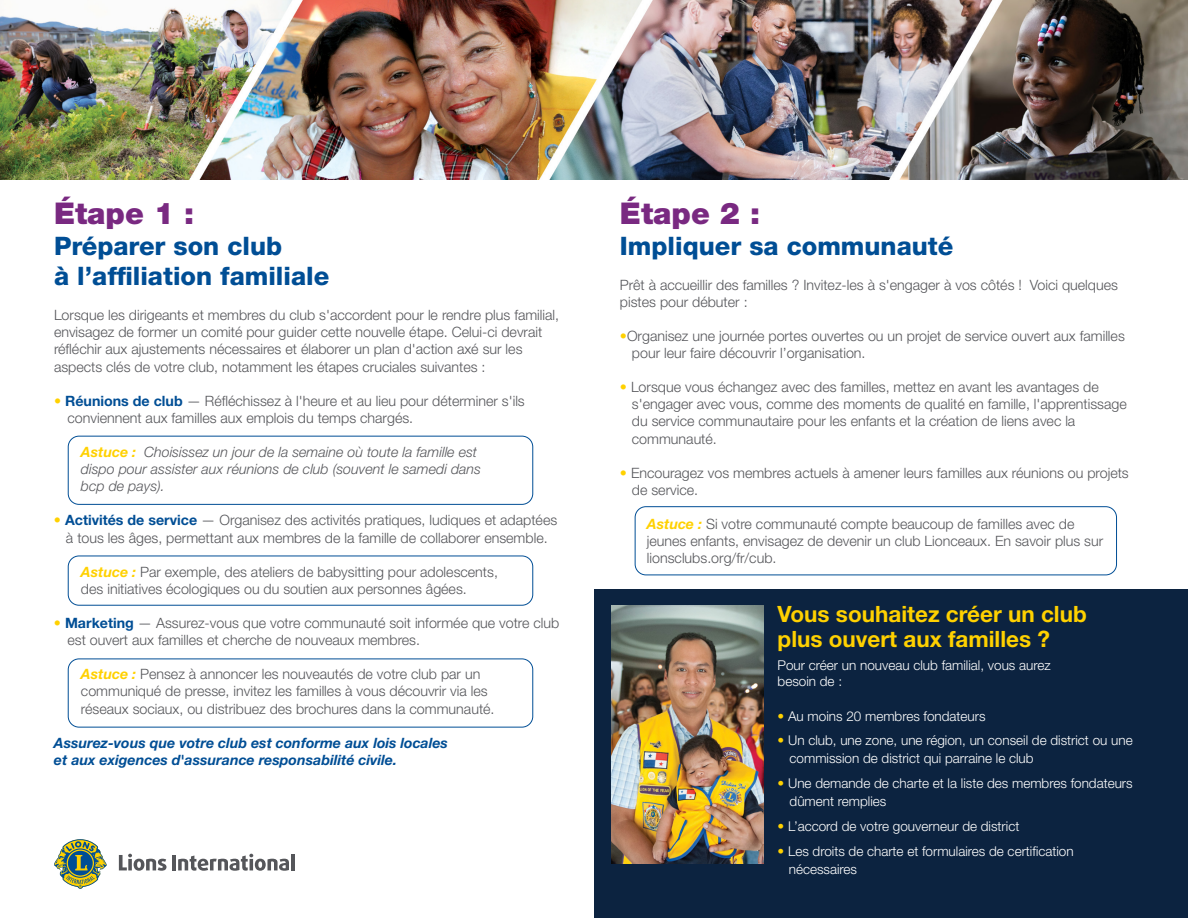
<style>
.page{position:relative;width:1188px;height:918px;background:#fff}
.page>*{position:absolute;margin:0;border:0;box-sizing:border-box;transform-origin:0 0}
.t1{font:900 30px "Helvetica Neue LT Std";color:#792981}
.t2{font:800 25.5px/30.6px "Helvetica Neue LT Std";color:#004e95}
.t3{font:700 22.5px/25.5px "Helvetica Neue LT Std";color:#ffd100}
.t4{font:300 14.25px/17.1px "Helvetica Neue LT Std";color:#55565a}
.t5{font:italic 300 14.25px/17.1px "Helvetica Neue LT Std";color:#55565a}
.t6{font:italic 700 14.25px/17.1px "Helvetica Neue LT Std";color:#004e95}
.t7{font:300 13.5px/18px "Helvetica Neue LT Std";color:#fff}
.s1{color:#ffd100}
.s2{font-weight:700;color:#004e95}
.s3{font-weight:700;color:#ffd100}
.s4{font-weight:700;font-style:italic;color:#ffd100}
</style>
<div class="page">
<div style="left:594px;top:590px;width:594px;height:328px;background:#0c2340"></div>
<img style="left:0;top:0;width:1188px;height:179px">
<img style="left:611px;top:606px;width:153px;height:258px">
<div style="left:68px;top:436px;width:465px;height:69px;border:1px solid #004e95;border-radius:11px"></div>
<div style="left:635px;top:506px;width:482px;height:69px;border:1px solid #004e95;border-radius:11px"></div>
<div style="left:68px;top:556px;width:465px;height:49px;border:1px solid #004e95;border-radius:11px"></div>
<div style="left:68px;top:659px;width:465px;height:68px;border:1px solid #004e95;border-radius:11px"></div>
<svg style="left:54px;top:839px;width:53px;height:50px"></svg>
<svg style="left:119px;top:854px;width:47px;height:17px"></svg>
<hr style="left:172px;top:855px;width:4px;height:15px;background:#55565a">
<svg style="left:178px;top:854px;width:111px;height:17px"></svg>
<hr style="left:291px;top:854px;width:4px;height:16px;background:#55565a">
<h1 class="t1" style="left:54px;top:195px;width:142px">Étape 1 :</h1>
<h2 class="t2" style="left:54px;top:230px;width:277px">Préparer son club<br>à l’affiliation familiale</h2>
<p class="t4" style="left:54px;top:306px;width:507px">Lorsque les dirigeants et membres du club s'accordent pour le rendre plus familial, envisagez de former un comité pour guider cette nouvelle étape. Celui-ci devrait réfléchir aux ajustements nécessaires et élaborer un plan d'action axé sur les aspects clés de votre club, notamment les étapes cruciales suivantes :</p>
<p class="t4" style="left:67px;top:392px;width:459px;text-indent:-13px"><span class="s1">•</span> <span class="s2">Réunions de club</span> — Réfléchissez à l'heure et au lieu pour déterminer s'ils conviennent aux familles aux emplois du temps chargés.</p>
<p class="t5" style="left:81px;top:443px;width:402px"><span class="s3">Astuce :</span> Choisissez un jour de la semaine où toute la famille est dispo pour assister aux réunions de club (souvent le samedi dans bcp de pays).</p>
<p class="t4" style="left:54px;top:512px;width:505px;text-align:center"><span class="s1">•</span> <span class="s2">Activités de service</span> — Organisez des activités pratiques, ludiques et adaptées à tous les âges, permettant aux membres de la famille de collaborer ensemble.</p>
<p class="t4" style="left:81px;top:563px;width:419px"><span class="s4">Astuce :</span> Par exemple, des ateliers de babysitting pour adolescents, des initiatives écologiques ou du soutien aux personnes âgées.</p>
<p class="t4" style="left:67px;top:614px;width:493px;text-indent:-13px"><span class="s1">•</span> <span class="s2">Marketing</span> — Assurez-vous que votre communauté soit informée que votre club est ouvert aux familles et cherche de nouveaux membres.</p>
<p class="t4" style="left:81px;top:665px;width:415px"><span class="s4">Astuce :</span> Pensez à annoncer les nouveautés de votre club par un communiqué de presse, invitez les familles à vous découvrir via les réseaux sociaux, ou distribuez des brochures dans la communauté.</p>
<p class="t6" style="left:54px;top:734px;width:396px">Assurez-vous que votre club est conforme aux lois locales et aux exigences d'assurance responsabilité civile.</p>
<h1 class="t1" style="left:620px;top:195px;width:142px">Étape 2 :</h1>
<h2 class="t2" style="left:620px;top:230px;width:335px">Impliquer sa communauté</h2>
<p class="t4" style="left:620px;top:276px;width:500px">Prêt à accueillir des familles ? Invitez-les à s'engager à vos côtés ! Voici quelques pistes pour débuter :</p>
<p class="t4" style="left:632px;top:327px;width:494px;text-indent:-12px"><span class="s1">•</span>Organisez une journée portes ouvertes ou un projet de service ouvert aux familles pour leur faire découvrir l’organisation.</p>
<p class="t4" style="left:632px;top:378px;width:496px;text-indent:-12px"><span class="s1">•</span> Lorsque vous échangez avec des familles, mettez en avant les avantages de s'engager avec vous, comme des moments de qualité en famille, l'apprentissage du service communautaire pour les enfants et la création de liens avec la communauté.</p>
<p class="t4" style="left:632px;top:464px;width:498px;text-indent:-12px"><span class="s1">•</span> Encouragez vos membres actuels à amener leurs familles aux réunions ou projets de service.</p>
<p class="t4" style="left:647px;top:515px;width:458px"><span class="s4">Astuce :</span> Si votre communauté compte beaucoup de familles avec de jeunes enfants, envisagez de devenir un club Lionceaux. En savoir plus sur lionsclubs.org/fr/cub.</p>
<h3 class="t3" style="left:778px;top:600px;width:311px">Vous souhaitez créer un club plus ouvert aux familles ?</h3>
<p class="t7" style="left:778px;top:657px;width:275px;line-height:16.2px">Pour créer un nouveau club familial, vous aurez besoin de :</p>
<p class="t7" style="left:778px;top:707px;width:210px"><span class="s1">•</span> Au moins 20 membres fondateurs</p>
<p class="t7" style="left:790px;top:731px;width:345px;text-indent:-12px"><span class="s1">•</span> Un club, une zone, une région, un conseil de district ou une commission de district qui parraine le club</p>
<p class="t7" style="left:790px;top:774px;width:345px;text-indent:-12px"><span class="s1">•</span> Une demande de charte et la liste des membres fondateurs dûment remplies</p>
<p class="t7" style="left:778px;top:817px;width:243px"><span class="s1">•</span> L’accord de votre gouverneur de district</p>
<p class="t7" style="left:789px;top:841px;width:286px;text-indent:-11px"><span class="s1">•</span> Les droits de charte et formulaires de certification nécessaires</p>
</div>
